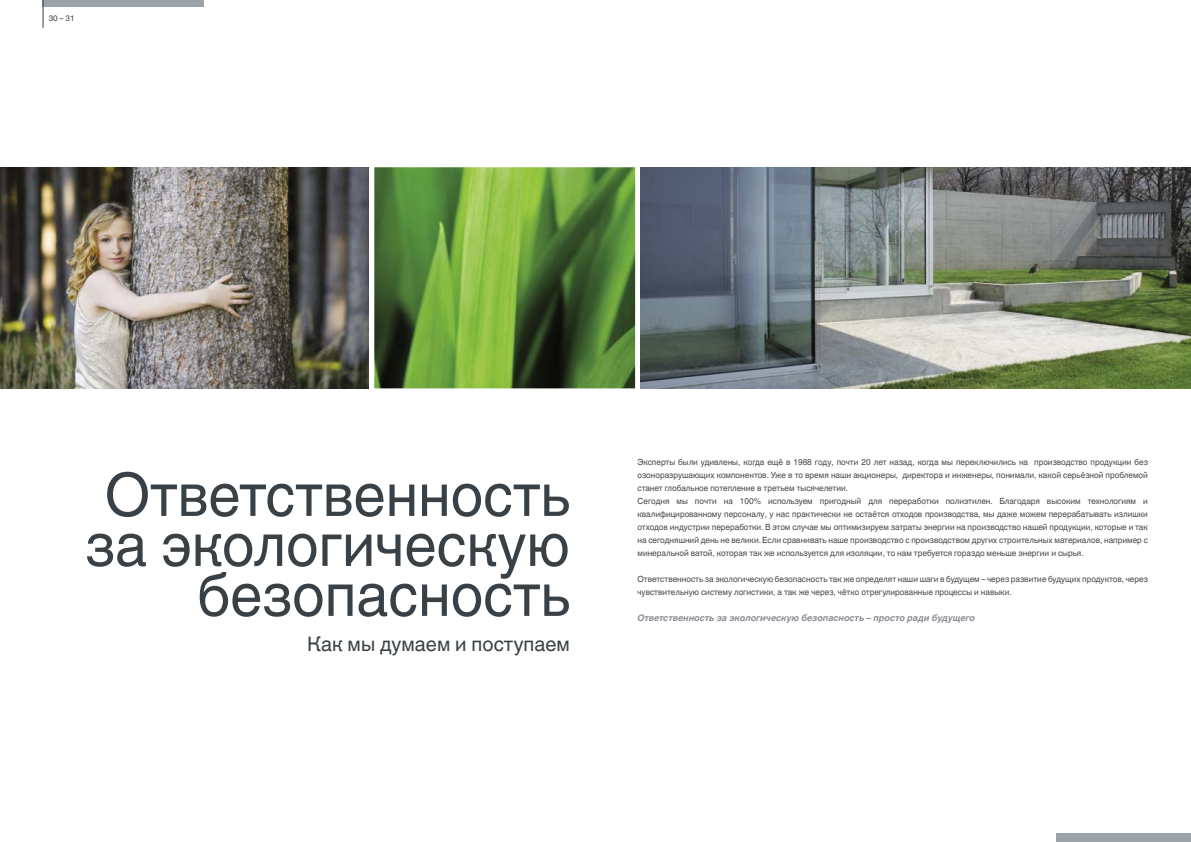
<style>
.page{position:relative;width:1191px;height:842px;background:#fff}
.page>*{position:absolute;margin:0;border:0;box-sizing:border-box;transform-origin:0 0}
.t1{font:60px/50px "Helvetica Linotype";color:#3a4146;text-align:right}
.t2{font:20px "Helvetica Linotype";color:#3a4146}
.t3{font:italic 700 9px "Helvetica Linotype";color:#898d92}
.t4{font:8.5px/13px "Helvetica Linotype";color:#484848}
.t5{font:8px "Helvetica Linotype";color:#3a4146}
</style>
<div class="page">
<div style="left:43px;top:0;width:161px;height:7px;background:#9ba2a8"></div>
<img style="left:374px;top:167px;width:261px;height:221px">
<img style="left:641px;top:167px;width:550px;height:221px">
<img style="left:0;top:167px;width:368px;height:221px">
<svg style="left:43px;top:0;width:1px;height:28px"></svg>
<div style="left:1056px;top:833px;width:135px;height:9px;background:#9ba2a8"></div>
<p class="t5" style="left:49px;top:13px;width:27px">30 – 31</p>
<h1 class="t1" style="left:85px;top:470px;width:486px">Ответственность за экологическую безопасность</h1>
<h2 class="t2" style="left:307px;top:632px;width:264px">Как мы думаем и поступаем</h2>
<p class="t4" style="left:637px;top:456px;width:512px">Эксперты были удивлены, когда ещё в 1988 году, почти 20 лет назад, когда мы переключились на производство продукции без озоноразрушающих компонентов. Уже в то время наши акционеры, директора и инженеры, понимали, какой серьёзной проблемой станет глобальное потепление в третьем тысячелетии.<br>Сегодня мы почти на 100% используем пригодный для переработки полиэтилен. Благодаря высоким технологиям и квалифицированному персоналу, у нас практически не остаётся отходов производства, мы даже можем перерабатывать излишки отходов индустрии переработки. В этом случае мы оптимизируем затраты энергии на производство нашей продукции, которые и так на сегодняшний день не велики. Если сравнивать наше производство с производством других строительных материалов, например с минеральной ватой, которая так же используется для изоляции, то нам требуется гораздо меньше энергии и сырья.</p>
<p class="t4" style="left:637px;top:573px;width:512px">Ответственность за экологическую безопасность так же определят наши шаги в будущем – через развитие будущих продуктов, через чувствительную систему логистики, а так же через, чётко отрегулированные процессы и навыки.</p>
<p class="t3" style="left:637px;top:613px;width:339px">Ответственность за экологическую безопасность – просто ради будущего</p>
</div>
